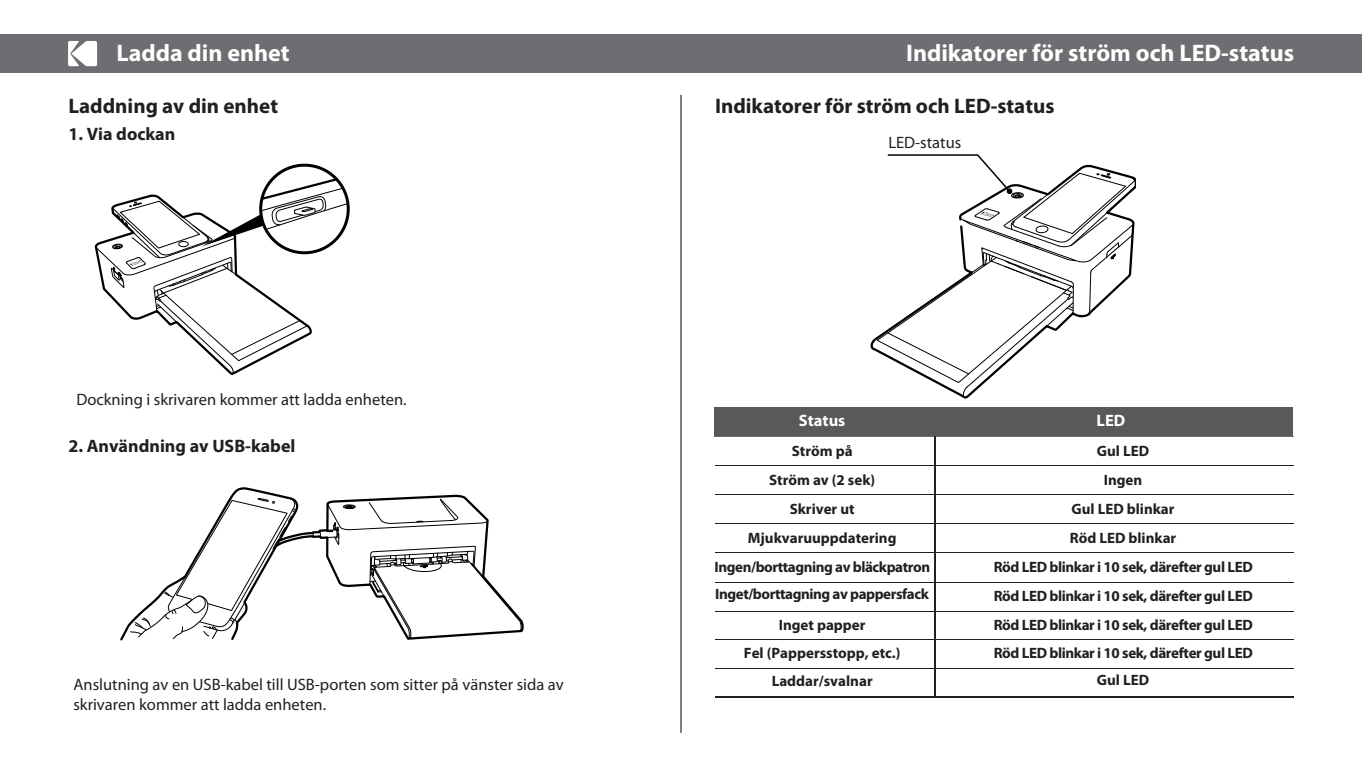
<style>
.page{position:relative;width:1362px;height:767px;background:#fff}
.page>*{position:absolute;margin:0;border:0;box-sizing:border-box;transform-origin:0 0}
.t1{font:700 24px "Myriad Pro";color:#fff}
.t2{font:700 21px "Myriad Pro";color:#231f20}
.t3{font:700 18px "Myriad Pro";color:#231f20}
.t4{font:16.5px/19.8px "Myriad Pro";color:#231f20}
.t5{font:700 16.5px "Myriad Pro";color:#fff}
.t6{font:700 15px/28.5px "Myriad Pro";letter-spacing:-.025em;color:#231f20}
.t7{font:700 15px/29.1px "Myriad Pro";color:#231f20;text-align:center}
</style>
<div class="page">
<div style="left:0;top:34px;width:1361px;height:39px;background:#6d6e71"></div>
<hr style="left:680px;top:95px;width:1px;height:637px;background:#000">
<div style="left:714px;top:407px;width:578px;height:29px;background:#58595b"></div>
<hr style="left:715px;top:436px;width:578px;height:1px;background:#6d6e71">
<hr style="left:715px;top:465px;width:578px;height:1px;background:#231f20">
<hr style="left:715px;top:494px;width:578px;height:1px;background:#231f20">
<hr style="left:715px;top:523px;width:578px;height:1px;background:#231f20">
<hr style="left:715px;top:552px;width:578px;height:1px;background:#231f20">
<hr style="left:715px;top:581px;width:578px;height:1px;background:#231f20">
<hr style="left:715px;top:610px;width:578px;height:1px;background:#231f20">
<hr style="left:934px;top:436px;width:1px;height:259px;background:#231f20">
<hr style="left:715px;top:695px;width:578px;height:2px;background:#231f20">
<hr style="left:715px;top:638px;width:578px;height:1px;background:#231f20">
<hr style="left:715px;top:667px;width:578px;height:1px;background:#231f20">
<svg style="left:312px;top:496px;width:210px;height:143px"></svg>
<svg style="left:120px;top:487px;width:179px;height:154px"></svg>
<svg style="left:94px;top:165px;width:254px;height:210px"></svg>
<svg style="left:875px;top:154px;width:260px;height:244px"></svg>
<svg style="left:68px;top:41px;width:29px;height:25px"></svg>
<h1 class="t1" style="left:117px;top:37px;width:175px">Ladda din enhet</h1>
<h1 class="t1" style="left:906px;top:37px;width:389px">Indikatorer för ström och LED-status</h1>
<h2 class="t2" style="left:68px;top:92px;width:211px">Laddning av din enhet</h2>
<h2 class="t2" style="left:715px;top:92px;width:341px">Indikatorer för ström och LED-status</h2>
<p class="t4" style="left:888px;top:133px;width:74px">LED-status</p>
<p class="t3" style="left:68px;top:122px;width:108px">1. Via dockan</p>
<p class="t4" style="left:76px;top:389px;width:332px">Dockning i skrivaren kommer att ladda enheten.</p>
<p class="t3" style="left:68px;top:434px;width:228px">2. Användning av USB-kabel</p>
<p class="t4" style="left:73px;top:674px;width:492px">Anslutning av en USB-kabel till USB-porten som sitter på vänster sida av skrivaren kommer att ladda enheten.</p>
<p class="t5" style="left:799px;top:409px;width:48px">Status</p>
<p class="t5" style="left:1096px;top:409px;width:30px">LED</p>
<p class="t7" style="left:769px;top:435px;width:108px">Ström på<br>Ström av (2 sek)</p>
<p class="t6" style="left:714px;top:493px;width:217px;text-align:center">Skriver ut<br>Mjukvaruuppdatering<br>Ingen/borttagning av bläckpatron<br>Inget/borttagning av pappersfack</p>
<p class="t7" style="left:743px;top:609px;width:158px;line-height:28.2px">Inget papper<br>Fel (Pappersstopp, etc.)</p>
<p class="t7" style="left:1096px;top:435px;width:54px">Gul LED<br>Ingen</p>
<p class="t7" style="left:1069px;top:493px;width:108px;text-align:left">Gul LED blinkar<br>Röd LED blinkar</p>
<p class="t6" style="left:993px;top:551px;width:260px">Röd LED blinkar i 10 sek, därefter gul LED<br>Röd LED blinkar i 10 sek, därefter gul LED</p>
<p class="t6" style="left:993px;top:609px;width:260px">Röd LED blinkar i 10 sek, därefter gul LED</p>
<p class="t6" style="left:993px;top:637px;width:260px">Röd LED blinkar i 10 sek, därefter gul LED</p>
<p class="t7" style="left:771px;top:665px;width:102px">Laddar/svalnar</p>
<p class="t6" style="left:1096px;top:665px;width:54px">Gul LED</p>
</div>
